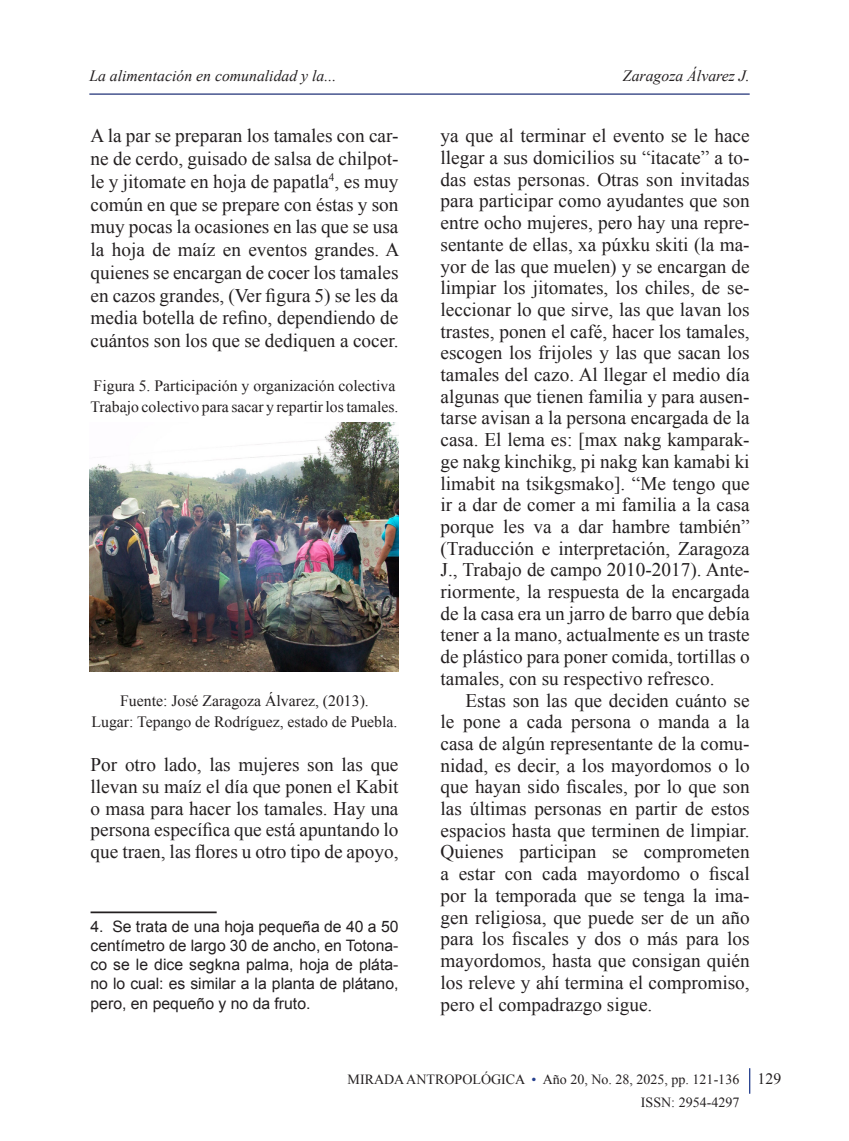
<style>
.page{position:relative;width:849px;height:1141px;background:#fff}
.page>*{position:absolute;margin:0;border:0;box-sizing:border-box;transform-origin:0 0}
.t1{font:19.25px/21.7px "Times New Roman";color:#231f20;text-align:justify}
.t2{font:15.75px "Times New Roman";color:#231f20}
.t3{font:15.75px/19.2px "Arial";color:#231f20;text-align:justify}
.t4{font:italic 15.75px "Times New Roman";color:#231f20}
.t5{font:14px/22.8px "Times New Roman";color:#231f20;text-align:right}
.s1{color:#253f8e}
</style>
<div class="page">
<hr style="left:748px;top:1068px;width:2px;height:26px;background:#253f8e">
<hr style="left:89px;top:93px;width:660px;height:2px;background:#2b3c7f">
<hr style="left:90px;top:911px;width:126px;height:2px;background:#231f20">
<img style="left:89px;top:423px;width:309px;height:248px">
<p class="t4" style="left:89px;top:65px;width:248px">La alimentación en comunalidad y la...</p>
<p class="t4" style="left:622px;top:65px;width:128px">Zaragoza Álvarez J.</p>
<p class="t1" style="left:90px;top:124px;width:310px;line-height:22.8px">A la par se preparan los tamales con car&shy;ne de cerdo, guisado de salsa de chilpot&shy;le y jitomate en hoja de papatla<sup>4</sup>, es muy común en que se prepare con éstas y son muy pocas la ocasiones en las que se usa la hoja de maíz en eventos grandes. A quienes se encargan de cocer los tamales en cazos grandes, (Ver figura 5) se les da media botella de refino, dependiendo de cuántos son los que se dediquen a cocer.</p>
<p class="t2" style="left:94px;top:375px;width:303px">Figura 5. Participación y organización colectiva</p>
<p class="t2" style="left:90px;top:396px;width:309px">Trabajo colectivo para sacar y repartir los tamales.</p>
<p class="t2" style="left:120px;top:690px;width:250px">Fuente: José Zaragoza Álvarez, (2013).</p>
<p class="t2" style="left:92px;top:711px;width:307px">Lugar: Tepango de Rodríguez, estado de Puebla.</p>
<p class="t1" style="left:90px;top:754px;width:309px">Por otro lado, las mujeres son las que llevan su maíz el día que ponen el Kabit o masa para hacer los tamales. Hay una persona específica que está apuntando lo que traen, las flores u otro tipo de apoyo,</p>
<p class="t3" style="left:90px;top:917px;width:309px">4. Se trata de una hoja pequeña de 40 a 50 centímetro de largo 30 de ancho, en Totona&shy;co se le dice segkna palma, hoja de pláta&shy;no lo cual: es similar a la planta de plátano, pero, en pequeño y no da fruto.</p>
<p class="t1" style="left:440px;top:125px;width:310px">ya que al terminar el evento se le hace llegar a sus domicilios su “itacate” a to&shy;das estas personas. Otras son invitadas para participar como ayudantes que son entre ocho mujeres, pero hay una repre&shy;sentante de ellas, xa púxku skiti (la ma&shy;yor de las que muelen) y se encargan de limpiar los jitomates, los chiles, de se&shy;leccionar lo que sirve, las que lavan los trastes, ponen el café, hacer los tamales, escogen los frijoles y las que sacan los tamales del cazo. Al llegar el medio día algunas que tienen familia y para ausen&shy;tarse avisan a la persona encargada de la casa. El lema es: [max nakg kamparak&shy;ge nakg kinchikg, pi nakg kan kamabi ki limabit na tsikgsmako]. “Me tengo que ir a dar de comer a mi familia a la casa porque les va a dar hambre también” (Traducción e interpretación, Zaragoza J., Trabajo de campo 2010-2017). Ante&shy;riormente, la respuesta de la encargada de la casa era un jarro de barro que debía tener a la mano, actualmente es un traste de plástico para poner comida, tortillas o tamales, con su respectivo refresco.</p>
<p class="t1" style="left:440px;top:689px;width:310px;text-indent:25px">Estas son las que deciden cuánto se le pone a cada persona o manda a la casa de algún representante de la comu&shy;nidad, es decir, a los mayordomos o lo que hayan sido fiscales, por lo que son las últimas personas en partir de estos espacios hasta que terminen de limpiar.<br>Quienes participan se comprometen a estar con cada mayordomo o fiscal por la temporada que se tenga la ima&shy;gen religiosa, que puede ser de un año para los fiscales y dos o más para los mayordomos, hasta que consigan quién los releve y ahí termina el compromiso,</p>
<p class="t1" style="left:440px;top:993px;width:213px">pero el compadrazgo sigue.</p>
<p class="t5" style="left:347px;top:1068px;width:393px">MIRADA ANTROPOLÓGICA <span class="s1">•</span> Año 20, No. 28, 2025, pp. 121-136<br>ISSN: 2954-4297</p>
<p class="t2" style="left:757px;top:1068px;width:25px">129</p>
</div>
